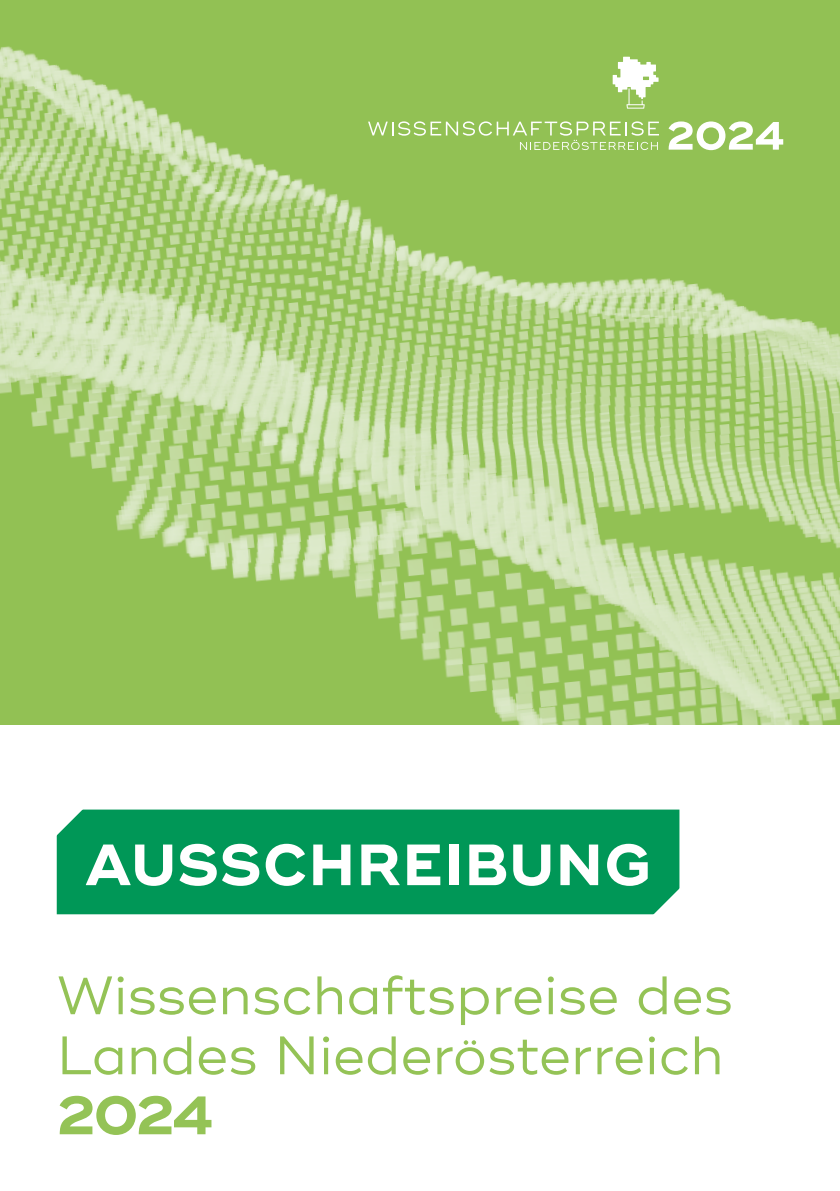
<style>
.page{position:relative;width:840px;height:1191px;background:#fff}
.page>*{position:absolute;margin:0;border:0;box-sizing:border-box;transform-origin:0 0}
.t1{font:700 58px "Ridley Grotesk";letter-spacing:.025em;color:#fff}
.t2{font:54px/60px "Ridley Grotesk";color:#94c356}
.t3{font:700 54px "Ridley Grotesk";color:#94c356}
</style>
<div class="page">
<img style="left:0;top:0;width:839px;height:724px">
<div style="left:57px;top:809px;width:622px;height:105px;background:#009757"></div>
<svg style="left:650px;top:886px;width:30px;height:29px"></svg>
<svg style="left:56px;top:809px;width:29px;height:29px"></svg>
<svg style="left:612px;top:57px;width:46px;height:52px"></svg>
<svg style="left:368px;top:121px;width:290px;height:29px;background:#a3ca6f"></svg>
<svg style="left:668px;top:121px;width:114px;height:29px"></svg>
<p class="t1" style="left:85px;top:830px;width:567px">AUSSCHREIBUNG</p>
<p class="t2" style="left:57px;top:966px;width:677px">Wissenschaftspreise des<br>Landes Niederösterreich</p>
<p class="t3" style="left:57px;top:1083px;width:157px">2024</p>
</div>
